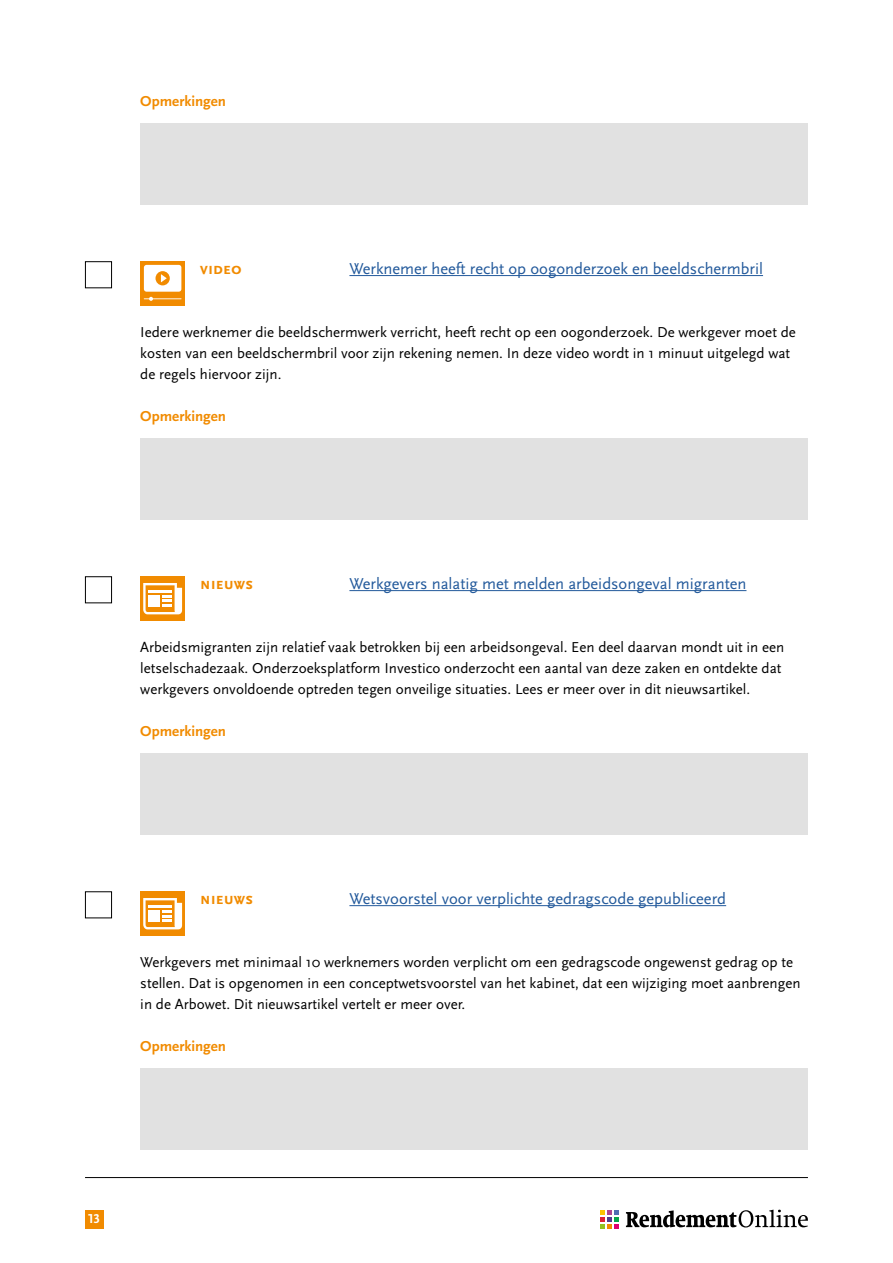
<style>
.page{position:relative;width:893px;height:1263px;background:#fff}
.page>*{position:absolute;margin:0;border:0;box-sizing:border-box;transform-origin:0 0}
.t1{font:16.5px "Scala Sans OT";color:#22599b}
.t2{font:700 16.5px "Scala Sans OT";color:#f18b00}
.t3{font:15px/21px "Scala Sans OT";color:#000}
.t4{font:700 15px "Scala Sans OT";color:#f18b00}
.t5{font:700 13.5px "Scala Sans OT";color:#fff}
</style>
<div class="page">
<hr style="left:85px;top:1177px;width:723px;height:1px;background:#000">
<div style="left:85px;top:1210px;width:18px;height:18px;background:#f18b00"></div>
<svg style="left:626px;top:1209px;width:182px;height:18px"></svg>
<svg style="left:601px;top:1210px;width:18px;height:19px"></svg>
<hr style="left:349px;top:275px;width:414px;height:1px;background:#22599b">
<hr style="left:349px;top:590px;width:397px;height:1px;background:#22599b">
<hr style="left:349px;top:905px;width:377px;height:1px;background:#22599b">
<div style="left:140px;top:123px;width:668px;height:81px;background:#e1e1e1"></div>
<div style="left:140px;top:438px;width:668px;height:81px;background:#e1e1e1"></div>
<div style="left:140px;top:753px;width:668px;height:81px;background:#e1e1e1"></div>
<div style="left:140px;top:1068px;width:668px;height:81px;background:#e1e1e1"></div>
<div style="left:85px;top:261px;width:27px;height:27px;border:1px solid #000"></div>
<div style="left:140px;top:261px;width:45px;height:45px;background:#f18b00"></div>
<div style="left:144px;top:265px;width:37px;height:27px;background:#fff;border-radius:3px"></div>
<svg style="left:144px;top:297px;width:37px;height:4px"></svg>
<svg style="left:155px;top:271px;width:15px;height:14px"></svg>
<div style="left:85px;top:576px;width:27px;height:27px;border:1px solid #000"></div>
<div style="left:140px;top:576px;width:45px;height:45px;background:#f18b00"></div>
<svg style="left:143px;top:583px;width:39px;height:31px"></svg>
<div style="left:85px;top:891px;width:27px;height:27px;border:1px solid #000"></div>
<div style="left:140px;top:891px;width:45px;height:45px;background:#f18b00"></div>
<svg style="left:143px;top:898px;width:39px;height:31px"></svg>
<p class="t4" style="left:140px;top:93px;width:87px">Opmerkingen</p>
<p class="t2" style="left:200px;top:259px;width:43px">Video</p>
<p class="t1" style="left:349px;top:260px;width:415px">Werknemer heeft recht op oogonderzoek en beeldschermbril</p>
<p class="t3" style="left:140px;top:322px;width:657px">Iedere werknemer die beeldschermwerk verricht, heeft recht op een oogonderzoek. De werkgever moet de kosten van een beeldschermbril voor zijn rekening nemen. In deze video wordt in 1 minuut uitgelegd wat de regels hiervoor zijn.</p>
<p class="t4" style="left:140px;top:408px;width:87px">Opmerkingen</p>
<p class="t2" style="left:200px;top:574px;width:55px">N IEUWS</p>
<p class="t1" style="left:349px;top:575px;width:399px">Werkgevers nalatig met melden arbeidsongeval migranten</p>
<p class="t3" style="left:140px;top:637px;width:646px">Arbeidsmigranten zijn relatief vaak betrokken bij een arbeidsongeval. Een deel daarvan mondt uit in een letselschadezaak. Onderzoeksplatform Investico onderzocht een aantal van deze zaken en ontdekte dat werkgevers onvoldoende optreden tegen onveilige situaties. Lees er meer over in dit nieuwsartikel.</p>
<p class="t4" style="left:140px;top:723px;width:87px">Opmerkingen</p>
<p class="t2" style="left:200px;top:889px;width:55px">N IEUWS</p>
<p class="t1" style="left:349px;top:890px;width:378px">Wetsvoorstel voor verplichte gedragscode gepubliceerd</p>
<p class="t3" style="left:140px;top:952px;width:662px">Werkgevers met minimaal 10 werknemers worden verplicht om een gedragscode ongewenst gedrag op te stellen. Dat is opgenomen in een conceptwetsvoorstel van het kabinet, dat een wijziging moet aanbrengen in de Arbowet. Dit nieuwsartikel vertelt er meer over.</p>
<p class="t4" style="left:140px;top:1038px;width:87px">Opmerkingen</p>
<p class="t5" style="left:88px;top:1211px;width:13px">13</p>
</div>
